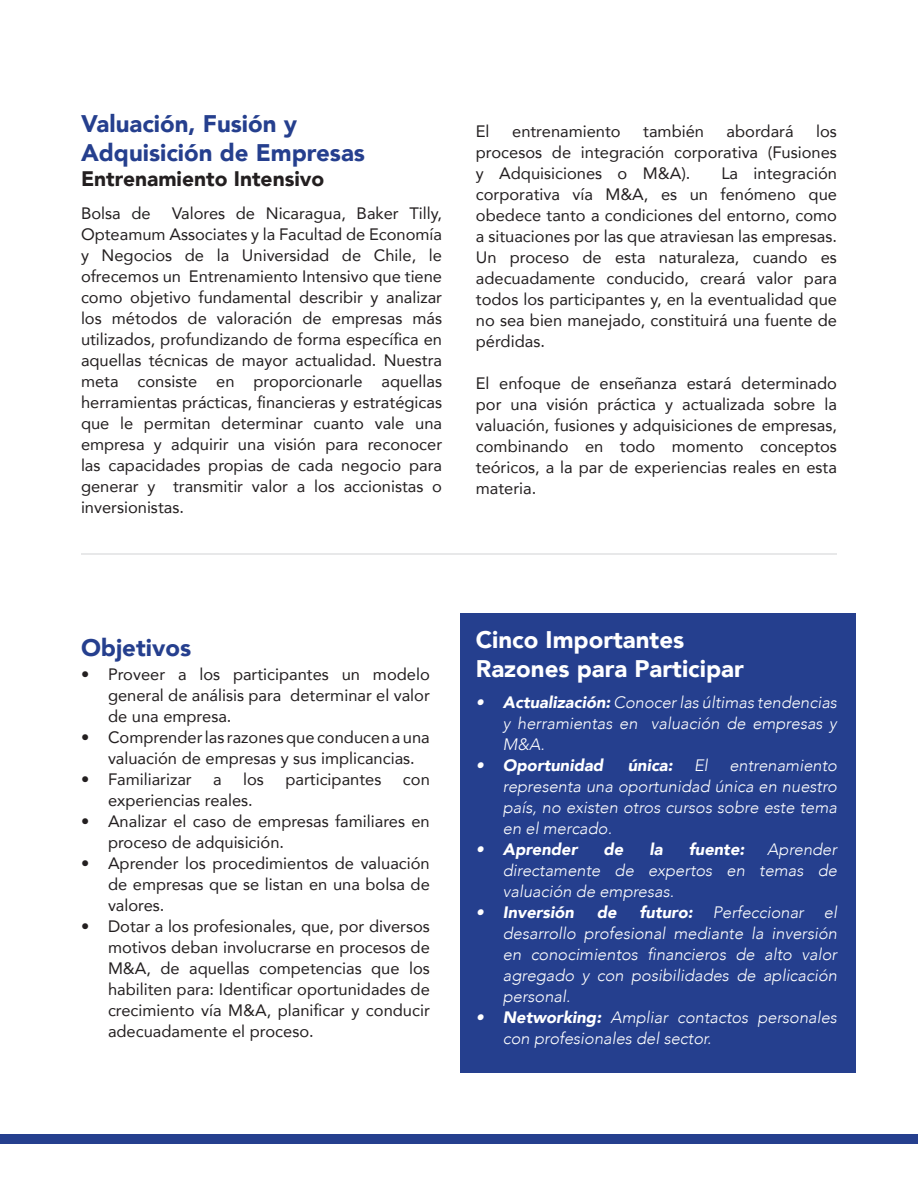
<style>
.page{position:relative;width:918px;height:1188px;background:#fff}
.page>*{position:absolute;margin:0;border:0;box-sizing:border-box;transform-origin:0 0}
.t1{font:900 24px "Avenir";color:#253f8e}
.t2{font:900 24px "Avenir";color:#fff}
.t3{font:900 21px "Avenir";color:#231f20}
.t4{font:16.5px/21px "Avenir";color:#231f20;text-align:justify}
.t5{font:italic 300 16.5px/21px "Avenir";color:#fff;text-align:justify}
.t6{font:italic 900 16.5px "Avenir";color:#fff}
.s1{font-weight:900}
</style>
<div class="page">
<div style="left:460px;top:614px;width:395px;height:459px;background:#253f8e"></div>
<hr style="left:81px;top:554px;width:756px;height:1px;background:#d1d2d4">
<div style="left:0;top:1134px;width:918px;height:9px;background:#253f8e"></div>
<p class="t1" style="left:81px;top:103px;width:218px">Valuación, Fusión y</p>
<p class="t1" style="left:81px;top:132px;width:286px">Adquisición de Empresas</p>
<p class="t3" style="left:81px;top:161px;width:245px">Entrenamiento Intensivo</p>
<p class="t4" style="left:81px;top:202px;width:363px;text-indent:91px">Valores de Nicaragua, Baker Tilly, Opteamum Associates y la Facultad de Economía y Negocios de la Universidad de Chile, le ofrecemos un Entrenamiento Intensivo que tiene como objetivo fundamental describir y analizar los métodos de valoración de empresas más utilizados, profundizando de forma específica en aquellas técnicas de mayor actualidad. Nuestra meta consiste en proporcionarle aquellas herramientas prácticas, financieras y estratégicas que le permitan determinar cuanto vale una empresa y adquirir una visión para reconocer las capacidades propias de cada negocio para generar y transmitir valor a los accionistas o inversionistas.</p>
<p class="t4" style="left:81px;top:202px;width:71px">Bolsa de</p>
<p class="t4" style="left:476px;top:120px;width:363px;text-indent:340px">los procesos de integración corporativa (Fusiones y Adquisiciones o M&amp;A).</p>
<p class="t4" style="left:476px;top:120px;width:15px">El</p>
<p class="t4" style="left:512px;top:120px;width:110px">entrenamiento</p>
<p class="t4" style="left:643px;top:120px;width:62px">también</p>
<p class="t4" style="left:727px;top:120px;width:68px">abordará</p>
<p class="t4" style="left:476px;top:162px;width:363px;text-indent:245px">La integración corporativa vía M&amp;A, es un fenómeno que obedece tanto a condiciones del entorno, como a situaciones por las que atraviesan las empresas.<br>Un proceso de esta naturaleza, cuando es adecuadamente conducido, creará valor para todos los participantes y, en la eventualidad que no sea bien manejado, constituirá una fuente de pérdidas.</p>
<p class="t4" style="left:476px;top:372px;width:363px">El enfoque de enseñanza estará determinado por una visión práctica y actualizada sobre la valuación, fusiones y adquisiciones de empresas, combinando en todo momento conceptos teóricos, a la par de experiencias reales en esta materia.</p>
<p class="t1" style="left:81px;top:627px;width:112px">Objetivos</p>
<p class="t2" style="left:476px;top:619px;width:210px">Cinco Importantes</p>
<p class="t2" style="left:476px;top:648px;width:269px">Razones para Participar</p>
<p class="t4" style="left:108px;top:664px;width:323px;text-indent:-27px">• Proveer a los participantes un modelo general de análisis para determinar el valor de una empresa.</p>
<p class="t4" style="left:108px;top:727px;width:323px;text-indent:-27px">• Comprender las razones que conducen a una valuación de empresas y sus implicancias.</p>
<p class="t4" style="left:81px;top:769px;width:112px">• Familiarizar</p>
<p class="t4" style="left:213px;top:769px;width:10px">a</p>
<p class="t4" style="left:243px;top:769px;width:22px">los</p>
<p class="t4" style="left:285px;top:769px;width:97px">participantes</p>
<p class="t4" style="left:403px;top:769px;width:28px">con</p>
<p class="t4" style="left:108px;top:790px;width:146px">experiencias reales.</p>
<p class="t4" style="left:108px;top:811px;width:323px;text-indent:-27px">• Analizar el caso de empresas familiares en proceso de adquisición.</p>
<p class="t4" style="left:108px;top:853px;width:323px;text-indent:-27px">• Aprender los procedimientos de valuación de empresas que se listan en una bolsa de valores.</p>
<p class="t4" style="left:108px;top:916px;width:323px;text-indent:-27px">• Dotar a los profesionales, que, por diversos motivos deban involucrarse en procesos de M&amp;A, de aquellas competencias que los habiliten para: Identificar oportunidades de crecimiento vía M&amp;A, planificar y conducir adecuadamente el proceso.</p>
<p class="t5" style="left:503px;top:692px;width:336px;text-indent:-27px"><span class="s1">• Actualización:</span> Conocer las últimas tendencias y herramientas en valuación de empresas y M&amp;A.</p>
<p class="t6" style="left:476px;top:751px;width:129px">• Oportunidad</p>
<p class="t6" style="left:628px;top:751px;width:46px">única:</p>
<p class="t5" style="left:694px;top:755px;width:15px">El</p>
<p class="t5" style="left:503px;top:755px;width:336px;text-indent:226px">entrenamiento representa una oportunidad única en nuestro país, no existen otros cursos sobre este tema en el mercado.</p>
<p class="t6" style="left:476px;top:835px;width:103px">• Aprender</p>
<p class="t6" style="left:604px;top:835px;width:21px">de</p>
<p class="t6" style="left:650px;top:835px;width:15px">la</p>
<p class="t6" style="left:689px;top:835px;width:57px">fuente:</p>
<p class="t5" style="left:503px;top:839px;width:336px;text-indent:264px">Aprender directamente de expertos en temas de valuación de empresas.</p>
<p class="t6" style="left:476px;top:898px;width:100px">• Inversión</p>
<p class="t6" style="left:597px;top:898px;width:21px">de</p>
<p class="t5" style="left:503px;top:902px;width:336px;text-indent:137px"><span class="s1">futuro:</span> Perfeccionar el desarrollo profesional mediante la inversión en conocimientos financieros de alto valor agregado y con posibilidades de aplicación personal.</p>
<p class="t5" style="left:503px;top:1007px;width:336px;text-indent:-27px"><span class="s1">• Networking:</span> Ampliar contactos personales con profesionales del sector.</p>
</div>
